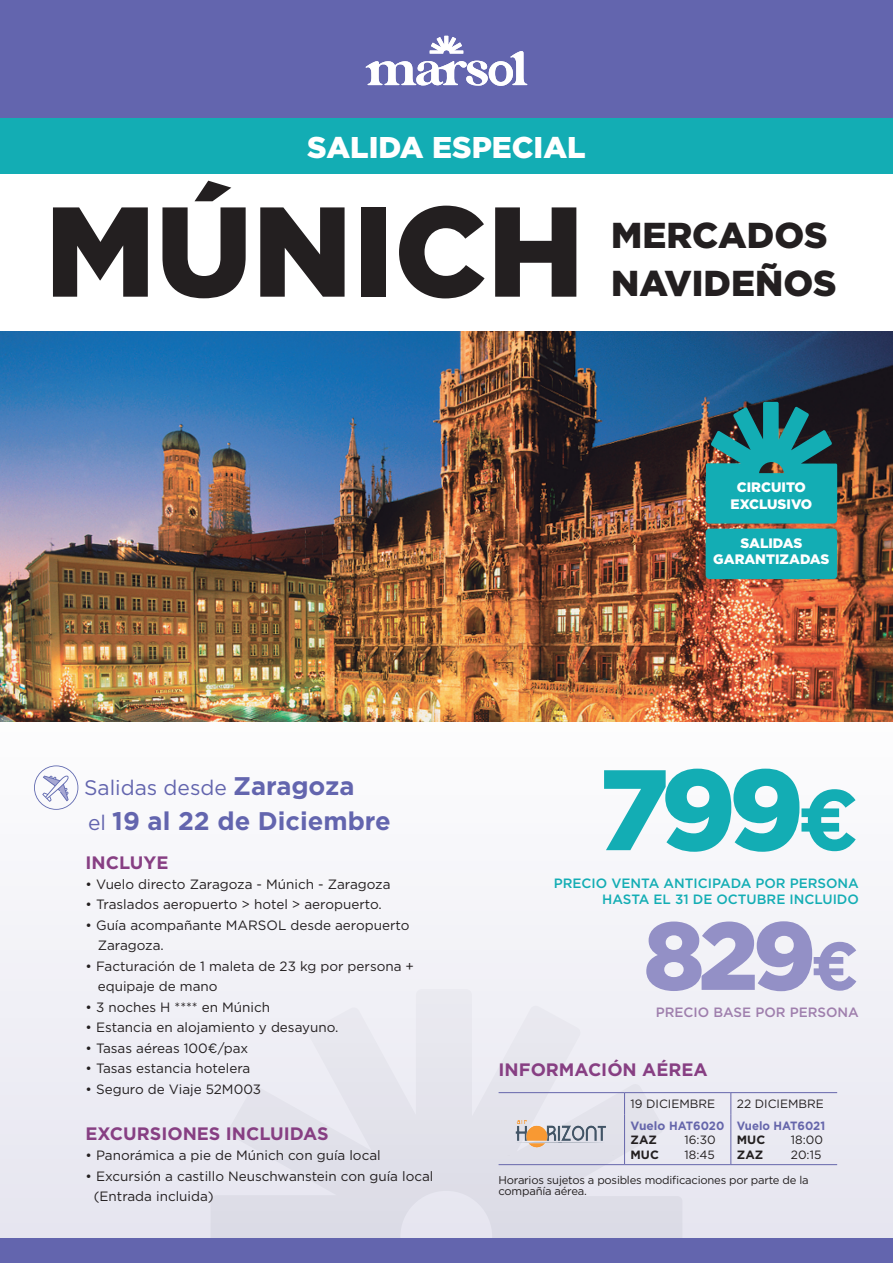
<style>
.page{position:relative;width:893px;height:1263px;background:#fff}
.page>*{position:absolute;margin:0;border:0;box-sizing:border-box;transform-origin:0 0}
.Titular{font:900 127.5px "Gotham";color:#231f20}
.precio{font:900 114.15px "Gotham";color:#13adb4}
.precio-2{font:900 96px "Gotham";color:#9390c6}
.Titular-2{font:900 36px "Gotham";color:#231f20}
.salidas{font:900 30px "Gotham";color:#fff}
.salidas-2{font:700 25.5px "Gotham";color:#6365ae}
.salidas-3{font:21px "Gotham";color:#6365ae}
.t1{font:700 18px "Gotham";color:#873f83}
.t2{font:900 13.65px "Gotham";color:#fff}
.t3{font:13.5px "Gotham";color:#231f20}
.precio-3{font:500 13.5px/16.2px "Gotham";color:#13adb4;text-align:right}
.precio-4{font:500 13.5px "Gotham";color:#9f7fad}
.t4{font:12px "Gotham";color:#231f20}
.t5{font:700 12px "Gotham";color:#6666ab}
.t6{font:700 12px "Gotham";color:#231f20}
.t7{font:700 12px "Gotham";color:#6666ab;scale:.95 1}
.salidas-4{font:11.25px/10.8px "Gotham";letter-spacing:-.02em;color:#231f20}
.s1{font-weight:700;font-size:25.5px}
.s2{font-weight:400;font-size:21px}
.s3{font-weight:700;font-size:85.65px}
.s4{font-weight:700;font-size:67.5px}
</style>
<div class="page">
<div style="left:0;top:0;width:893px;height:122px;background:#6365ae"></div>
<div style="left:0;top:119px;width:893px;height:55px;background:#13adb4"></div>
<div style="left:0;top:683px;width:893px;height:580px;background:linear-gradient(to right,#f3f3f7,#f4f3f7)"></div>
<svg style="left:211px;top:989px;width:471px;height:250px;background:#e5e5ee"></svg>
<div style="left:0;top:1239px;width:893px;height:24px;background:#6365ae"></div>
<svg style="left:366px;top:36px;width:161px;height:50px"></svg>
<img style="left:0;top:332px;width:893px;height:389px">
<div style="left:706px;top:473px;width:131px;height:51px;background:#13adb4;border-radius:4px"></div>
<svg style="left:706px;top:402px;width:131px;height:73px;background:#217177"></svg>
<div style="left:706px;top:529px;width:131px;height:50px;background:#13adb4;border-radius:4px"></div>
<hr style="left:499px;top:1164px;width:126px;height:1px;background:#6666ab">
<hr style="left:499px;top:1092px;width:126px;height:1px;background:#6666ab">
<hr style="left:625px;top:1092px;width:106px;height:1px;background:#6666ab">
<svg style="left:624px;top:1093px;width:1px;height:21px"></svg>
<hr style="left:731px;top:1092px;width:106px;height:1px;background:#6666ab">
<svg style="left:731px;top:1093px;width:1px;height:21px"></svg>
<hr style="left:624px;top:1114px;width:1px;height:50px;background:#6666ab">
<hr style="left:731px;top:1114px;width:1px;height:50px;background:#6666ab">
<hr style="left:625px;top:1164px;width:106px;height:1px;background:#6666ab">
<hr style="left:731px;top:1164px;width:106px;height:1px;background:#6666ab">
<svg style="left:34px;top:765px;width:44px;height:45px"></svg>
<img style="left:507px;top:1115px;width:106px;height:40px">
<p class="salidas" style="left:307px;top:127px;width:280px">SALIDA ESPECIAL</p>
<p class="Titular" style="left:45px;top:164px;width:541px">MÚNICH</p>
<p class="Titular-2" style="left:611px;top:211px;width:218px">MERCADOS</p>
<p class="Titular-2" style="left:611px;top:259px;width:227px">NAVIDEÑOS</p>
<p class="t2" style="left:737px;top:478px;width:71px">CIRCUITO</p>
<p class="t2" style="left:731px;top:494px;width:83px">EXCLUSIVO</p>
<p class="t2" style="left:740px;top:533px;width:64px">SALIDAS</p>
<p class="t2" style="left:713px;top:550px;width:118px">GARANTIZADAS</p>
<p class="salidas-3" style="left:84px;top:774px;width:272px">Salidas desde <span class="s1">Zaragoza</span></p>
<p class="salidas-2" style="left:88px;top:804px;width:304px"><span class="s2">el</span> 19 al 22 de Diciembre</p>
<p class="t1" style="left:86px;top:850px;width:84px">INCLUYE</p>
<p class="t3" style="left:86px;top:875px;width:306px">• Vuelo directo Zaragoza - Múnich - Zaragoza</p>
<p class="t3" style="left:86px;top:896px;width:298px">• Traslados aeropuerto &gt; hotel &gt; aeropuerto.</p>
<p class="t3" style="left:86px;top:916px;width:325px">• Guía acompañante MARSOL desde aeropuerto</p>
<p class="t3" style="left:98px;top:937px;width:68px">Zaragoza.</p>
<p class="t3" style="left:86px;top:957px;width:330px">• Facturación de 1 maleta de 23 kg por persona +</p>
<p class="t3" style="left:98px;top:978px;width:121px">equipaje de mano</p>
<p class="t3" style="left:86px;top:998px;width:186px">• 3 noches H **** en Múnich</p>
<p class="t3" style="left:86px;top:1019px;width:254px">• Estancia en alojamiento y desayuno.</p>
<p class="t3" style="left:86px;top:1039px;width:164px">• Tasas aéreas 100€/pax</p>
<p class="t3" style="left:86px;top:1060px;width:166px">• Tasas estancia hotelera</p>
<p class="t3" style="left:86px;top:1080px;width:177px">• Seguro de Viaje 52M003</p>
<p class="t1" style="left:86px;top:1121px;width:245px">EXCURSIONES INCLUIDAS</p>
<p class="t3" style="left:86px;top:1147px;width:297px">• Panorámica a pie de Múnich con guía local</p>
<p class="t3" style="left:86px;top:1167px;width:349px">• Excursión a castillo Neuschwanstein con guía local</p>
<p class="t3" style="left:94px;top:1188px;width:122px">(Entrada incluida)</p>
<p class="precio" style="left:599px;top:731px;width:262px">799<span class="s3">€</span></p>
<p class="precio-3" style="left:554px;top:875px;width:307px">PRECIO VENTA ANTICIPADA POR PERSONA<br>HASTA EL 31 DE OCTUBRE INCLUIDO</p>
<p class="precio-2" style="left:644px;top:890px;width:217px">829<span class="s4">€</span></p>
<p class="precio-4" style="left:656px;top:1003px;width:205px">PRECIO BASE POR PERSONA</p>
<p class="t1" style="left:499px;top:1058px;width:211px">INFORMACIÓN AÉREA</p>
<p class="t4" style="left:631px;top:1096px;width:86px">19 DICIEMBRE</p>
<p class="t4" style="left:737px;top:1096px;width:89px">22 DICIEMBRE</p>
<p class="t5" style="left:631px;top:1117px;width:95px">Vuelo HAT6020</p>
<p class="t6" style="left:631px;top:1132px;width:28px">ZAZ</p>
<p class="t4" style="left:685px;top:1132px;width:33px">16:30</p>
<p class="t6" style="left:631px;top:1146px;width:30px">MUC</p>
<p class="t4" style="left:685px;top:1147px;width:32px">18:45</p>
<p class="t7" style="left:737px;top:1117px;width:94px">Vuelo HAT6021</p>
<p class="t6" style="left:737px;top:1132px;width:30px">MUC</p>
<p class="t4" style="left:791px;top:1132px;width:34px">18:00</p>
<p class="t6" style="left:737px;top:1146px;width:28px">ZAZ</p>
<p class="t4" style="left:791px;top:1147px;width:32px">20:15</p>
<p class="salidas-4" style="left:499px;top:1174px;width:312px">Horarios sujetos a posibles modificaciones por parte de la compañía aérea.</p>
</div>
